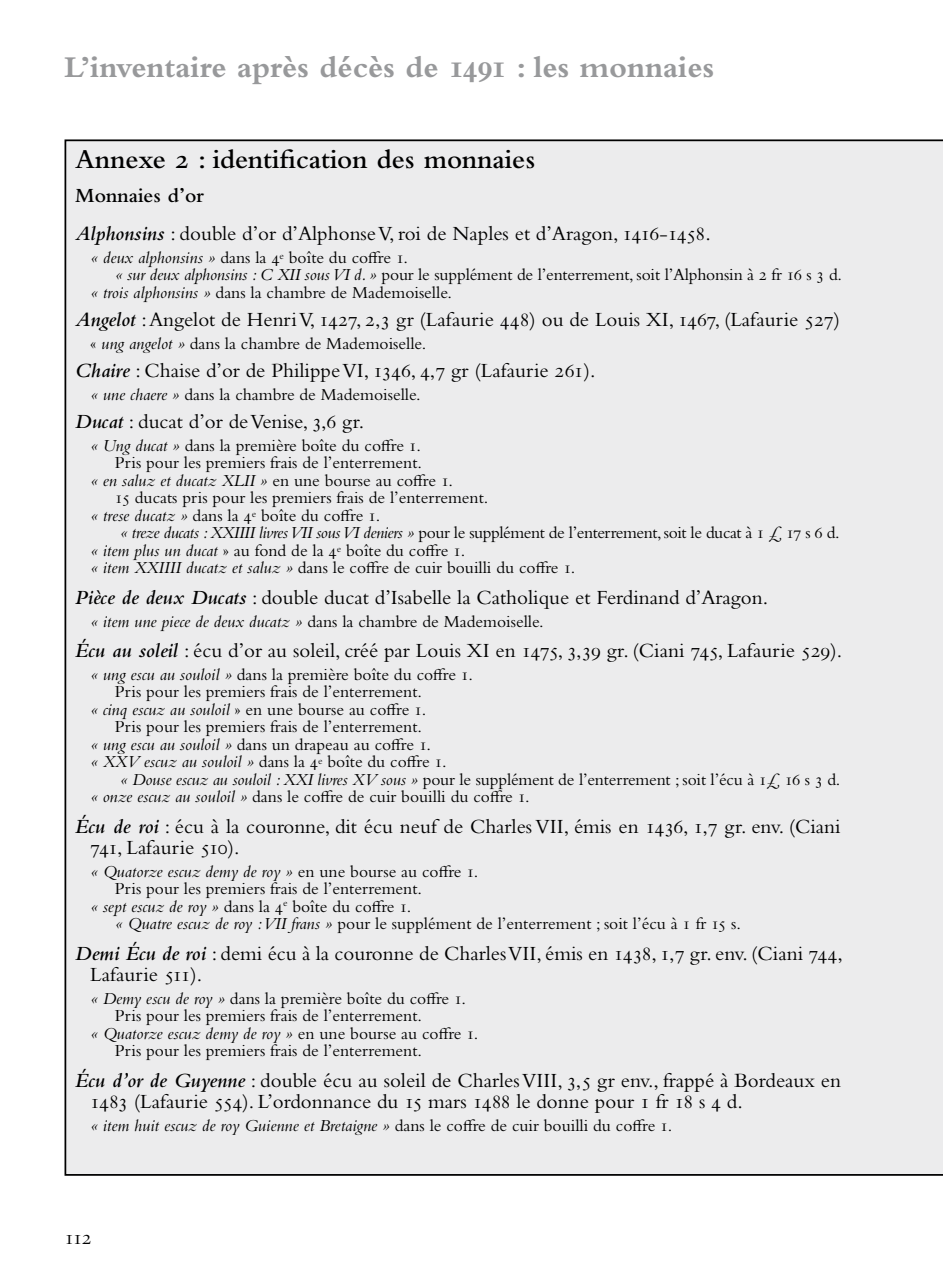
<style>
.page{position:relative;width:943px;height:1275px;background:#fff}
.page>*{position:absolute;margin:0;border:0;box-sizing:border-box;transform-origin:0 0}
.t1{font:700 31.5px "Bembo Std";color:#98999b}
.t2{font:600 28px "Bembo Std";color:#000}
.t3{font:21px/21px "Bembo Std";color:#000}
.t4{font:17.5px "Bembo Std";color:#000}
.t5{font:italic 17.5px "Bembo Std";color:#000}
.t6{font:17.5px "Bembo Std";letter-spacing:-.025em;color:#000}
.s1{font-weight:600}
.s2{font-weight:600;font-style:italic}
.s3{font-style:italic}
.s4{font-style:normal}
</style>
<div class="page">
<div style="left:64px;top:139px;width:879px;height:1037px;background:#ececed"></div>
<h1 class="t1" style="left:64px;top:50px;width:651px">L’inventaire après décès de 1491 : les monnaies</h1>
<h2 class="t2" style="left:75px;top:143px;width:461px">Annexe 2 : identification des monnaies</h2>
<p class="t3" style="left:75px;top:176px;width:637px;line-height:38.3px"><span class="s1">Monnaies d’or<br></span><span class="s2">Alphonsins</span> : double d’or d’Alphonse V, roi de Naples et d’Aragon, 1416-1458.</p>
<p class="t4" style="left:90px;top:247px;width:319px"><span class="s3">« deux alphonsins »</span> dans la 4<sup>e</sup> boîte du coffre 1.</p>
<p class="t4" style="left:115px;top:265px;width:728px"><span class="s3">« sur deux alphonsins : C XII sous VI d. »</span> pour le supplément de l’enterrement, soit l’Alphonsin à 2 fr 16 s 3 d.</p>
<p class="t4" style="left:90px;top:282px;width:363px"><span class="s3">« trois alphonsins »</span> dans la chambre de Mademoiselle.</p>
<p class="t3" style="left:75px;top:309px;width:766px"><span class="s2">Angelot</span> : Angelot de Henri V, 1427, 2,3 gr (Lafaurie 448) ou de Louis XI, 1467, (Lafaurie 527)</p>
<p class="t4" style="left:90px;top:333px;width:337px">« <span class="s3">ung angelot »</span> dans la chambre de Mademoiselle.</p>
<p class="t3" style="left:75px;top:360px;width:522px"><span class="s2">Chaire</span> : Chaise d’or de Philippe VI, 1346, 4,7 gr (Lafaurie 261).</p>
<p class="t4" style="left:90px;top:384px;width:332px"><span class="s3">« une chaere »</span> dans la chambre de Mademoiselle.</p>
<p class="t3" style="left:75px;top:411px;width:290px"><span class="s2">Ducat</span> : ducat d’or de Venise, 3,6 gr.</p>
<p class="t4" style="left:90px;top:435px;width:332px"><span class="s3">« Ung ducat »</span> dans la première boîte du coffre 1.</p>
<p class="t4" style="left:115px;top:452px;width:308px">Pris pour les premiers frais de l’enterrement.</p>
<p class="t5" style="left:90px;top:470px;width:364px">« en saluz et ducatz XLII » <span class="s4">en une bourse au coffre 1.</span></p>
<p class="t4" style="left:115px;top:487px;width:375px">15 ducats pris pour les premiers frais de l’enterrement.</p>
<p class="t4" style="left:90px;top:505px;width:292px"><span class="s3">« trese ducatz »</span> dans la 4<sup>e</sup> boîte du coffre 1.</p>
<p class="t6" style="left:120px;top:522px;width:721px"><span class="s3">« treze ducats : XXIIII livres VII sous VI deniers »</span> pour le supplément de l’enterrement, soit le ducat à 1 £ 17 s 6 d.</p>
<p class="t4" style="left:90px;top:540px;width:376px"><span class="s3">« item plus un ducat</span> » au fond de la 4<sup>e</sup> boîte du coffre 1.</p>
<p class="t4" style="left:90px;top:557px;width:487px"><span class="s3">« item XXIIII ducatz et saluz »</span> dans le coffre de cuir bouilli du coffre 1.</p>
<p class="t3" style="left:75px;top:587px;width:694px"><span class="s2">Pièce de deux Ducats</span> : double ducat d’Isabelle la Catholique et Ferdinand d’Aragon.</p>
<p class="t4" style="left:90px;top:611px;width:455px"><span class="s3">« item une piece de deux ducatz »</span> dans la chambre de Mademoiselle.</p>
<p class="t3" style="left:75px;top:640px;width:768px"><span class="s2">Écu au soleil</span> : écu d’or au soleil, créé par Louis XI en 1475, 3,39 gr. (Ciani 745, Lafaurie 529).</p>
<p class="t4" style="left:90px;top:664px;width:384px"><span class="s3">« ung escu au souloil »</span> dans la première boîte du coffre 1.</p>
<p class="t4" style="left:115px;top:682px;width:308px">Pris pour les premiers frais de l’enterrement.</p>
<p class="t4" style="left:90px;top:699px;width:337px"><span class="s3">« cinq escuz au souloil</span> » en une bourse au coffre 1.</p>
<p class="t4" style="left:115px;top:717px;width:308px">Pris pour les premiers frais de l’enterrement.</p>
<p class="t4" style="left:90px;top:734px;width:342px"><span class="s3">« ung escu au souloil »</span> dans un drapeau au coffre 1.</p>
<p class="t4" style="left:90px;top:752px;width:358px"><span class="s3">« XXV escuz au souloil »</span> dans la 4<sup>e</sup> boîte du coffre 1.</p>
<p class="t4" style="left:120px;top:769px;width:722px"><span class="s3">« Douse escuz au souloil : XXI livres XV sous »</span> pour le supplément de l’enterrement ; soit l’écu à 1£ 16 s 3 d.</p>
<p class="t4" style="left:90px;top:787px;width:441px"><span class="s3">« onze escuz au souloil »</span> dans le coffre de cuir bouilli du coffre 1.</p>
<p class="t3" style="left:90px;top:816px;width:752px;text-indent:-15px"><span class="s2">Écu de roi</span> : écu à la couronne, dit écu neuf de Charles VII, émis en 1436, 1,7 gr. env. (Ciani<br>741, Lafaurie 510).</p>
<p class="t5" style="left:90px;top:861px;width:390px">« Quatorze escuz demy de roy » <span class="s4">en une bourse au coffre 1.</span></p>
<p class="t4" style="left:115px;top:879px;width:308px">Pris pour les premiers frais de l’enterrement.</p>
<p class="t4" style="left:90px;top:896px;width:323px"><span class="s3">« sept escuz de roy »</span> dans la 4<sup>e</sup> boîte du coffre 1.</p>
<p class="t4" style="left:115px;top:914px;width:627px"><span class="s3">« Quatre escuz de roy : VII frans »</span> pour le supplément de l’enterrement ; soit l’écu à 1 fr 15 s.</p>
<p class="t3" style="left:90px;top:943px;width:754px;text-indent:-15px"><span class="s2">Demi Écu de roi</span> : demi écu à la couronne de Charles VII, émis en 1438, 1,7 gr. env. (Ciani 744,<br>Lafaurie 511).</p>
<p class="t4" style="left:90px;top:988px;width:377px"><span class="s3">« Demy escu de roy »</span> dans la première boîte du coffre 1.</p>
<p class="t4" style="left:115px;top:1005px;width:308px">Pris pour les premiers frais de l’enterrement.</p>
<p class="t5" style="left:90px;top:1023px;width:390px">« Quatorze escuz demy de roy » <span class="s4">en une bourse au coffre 1.</span></p>
<p class="t4" style="left:115px;top:1040px;width:308px">Pris pour les premiers frais de l’enterrement.</p>
<p class="t3" style="left:90px;top:1070px;width:752px;text-indent:-15px"><span class="s2">Écu d’or de Guyenne</span> : double écu au soleil de Charles VIII, 3,5 gr env., frappé à Bordeaux en<br>1483 (Lafaurie 554). L’ordonnance du 15 mars 1488 le donne pour 1 fr 18 s 4 d.</p>
<p class="t5" style="left:90px;top:1115px;width:583px">« item huit escuz de roy Guienne et Bretaigne » <span class="s4">dans le coffre de cuir bouilli du coffre 1.</span></p>
<p class="t3" style="left:64px;top:1226px;width:29px">112</p>
</div>
